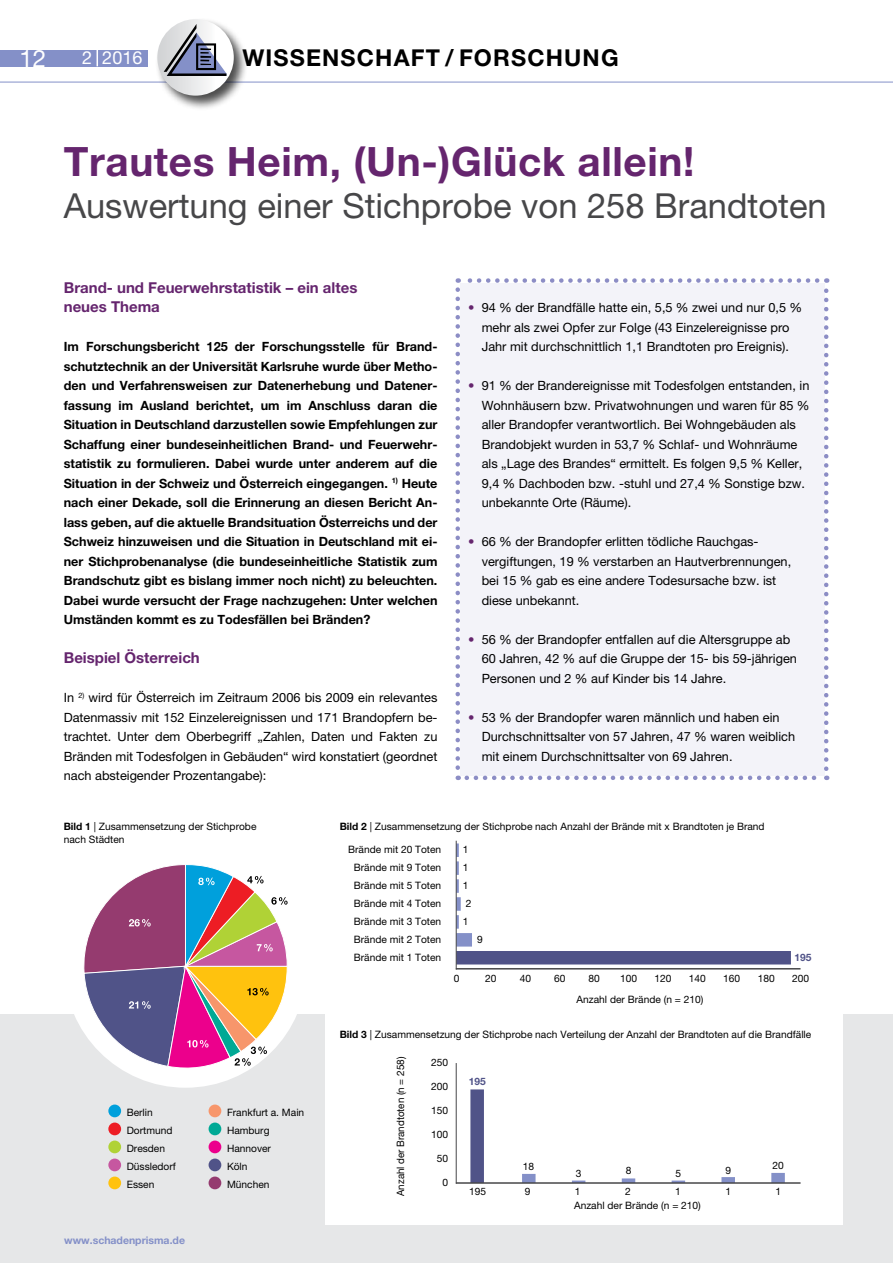
<style>
.page{position:relative;width:893px;height:1263px;background:#fff}
.page>*{position:absolute;margin:0;border:0;box-sizing:border-box;transform-origin:0 0}
.t1{font:700 40.5px "Helvetica Neue";letter-spacing:.015em;color:#65256e}
.t2{font:34.5px "Helvetica Neue";color:#474749}
.t3{font:24px "Helvetica Neue";color:#fff}
.t4{font:700 23.25px "Helvetica Neue";letter-spacing:.05em;color:#000}
.t5{font:18px "Helvetica Neue";color:#fff}
.t6{font:700 15px/19.5px "Helvetica Neue";color:#65256e}
.t7{font:12.75px/19.5px "Helvetica Neue";color:#000}
.t8{font:700 12.75px/19.5px "Helvetica Neue";color:#000;text-align:justify}
.t9{font:700 10.5px "Helvetica Neue";color:#8490c8}
.t10{font:10.2px/18px "Helvetica Neue";color:#000}
.t11{font:10.2px "Helvetica Neue";color:#000;scale:.96 1}
.t12{font:700 10.2px "Helvetica Neue";color:#505388}
.s1{color:#65256e}
.s2{font-weight:700}
</style>
<div class="page">
<div style="left:0;top:1014px;width:893px;height:249px;background:#e6e7e8"></div>
<div style="left:460px;top:283px;width:364px;height:492px;background:#f3f3f9"></div>
<svg style="left:455px;top:290px;width:5px;height:490px"></svg>
<svg style="left:467px;top:775px;width:360px;height:5px"></svg>
<svg style="left:824px;top:278px;width:4px;height:491px"></svg>
<svg style="left:458px;top:278px;width:359px;height:5px"></svg>
<hr style="left:0;top:82px;width:893px;height:1px;background:#8490c8">
<div style="left:0;top:50px;width:148px;height:16px;background:#8490c8"></div>
<svg style="left:97px;top:50px;width:1px;height:16px"></svg>
<div style="left:155px;top:17px;width:94px;height:94px;background:#000;opacity:.7"></div>
<svg style="left:157px;top:19px;width:77px;height:77px"></svg>
<svg style="left:164px;top:24px;width:62px;height:52px"></svg>
<div style="left:64px;top:845px;width:243px;height:243px;background:#fff;border-radius:50%"></div>
<div style="left:325px;top:850px;width:518px;height:375px;background:#fff"></div>
<div style="left:108px;top:1104px;width:13px;height:13px;background:#00a0dc;border-radius:50%"></div>
<div style="left:108px;top:1122px;width:13px;height:13px;background:#ed1d24;border-radius:50%"></div>
<div style="left:108px;top:1140px;width:13px;height:13px;background:#b0d236;border-radius:50%"></div>
<div style="left:108px;top:1158px;width:13px;height:13px;background:#c657a0;border-radius:50%"></div>
<div style="left:108px;top:1176px;width:13px;height:13px;background:#ffc20e;border-radius:50%"></div>
<div style="left:209px;top:1104px;width:12px;height:13px;background:#f7966b;border-radius:50%"></div>
<div style="left:209px;top:1122px;width:12px;height:13px;background:#00a995;border-radius:50%"></div>
<div style="left:209px;top:1140px;width:12px;height:13px;background:#ec008c;border-radius:50%"></div>
<div style="left:209px;top:1158px;width:12px;height:13px;background:#505388;border-radius:50%"></div>
<div style="left:209px;top:1176px;width:12px;height:13px;background:#953b6f;border-radius:50%"></div>
<svg style="left:80px;top:864px;width:208px;height:206px"></svg>
<hr style="left:456px;top:968px;width:344px;height:1px;background:#474749">
<div style="left:456px;top:951px;width:335px;height:13px;background:#505388"></div>
<div style="left:470px;top:1089px;width:14px;height:94px;background:#505388"></div>
<div style="left:522px;top:1174px;width:14px;height:9px;background:#8490c8"></div>
<svg style="left:572px;top:1180px;width:13px;height:2px"></svg>
<div style="left:622px;top:1178px;width:13px;height:5px;background:#8490c8"></div>
<svg style="left:672px;top:1180px;width:13px;height:2px"></svg>
<div style="left:721px;top:1177px;width:14px;height:6px;background:#8490c8"></div>
<div style="left:771px;top:1173px;width:14px;height:10px;background:#8490c8"></div>
<div style="left:456px;top:933px;width:16px;height:13px;background:#8490c8"></div>
<hr style="left:456px;top:915px;width:3px;height:14px;background:#8490c8">
<hr style="left:456px;top:879px;width:3px;height:14px;background:#8490c8">
<div style="left:456px;top:897px;width:5px;height:14px;background:#8490c8"></div>
<hr style="left:456px;top:861px;width:3px;height:14px;background:#8490c8">
<hr style="left:456px;top:843px;width:3px;height:14px;background:#8490c8">
<hr style="left:456px;top:841px;width:1px;height:128px;background:#474749">
<hr style="left:456px;top:1182px;width:345px;height:2px;background:#474749">
<hr style="left:456px;top:1063px;width:1px;height:121px;background:#474749">
<h3 class="t3" style="left:20px;top:44px;width:28px">12</h3>
<h3 class="t4" style="left:242px;top:43px;width:38px">wisse</h3>
<h3 class="t4" style="left:322px;top:43px;width:67px">nschaft</h3>
<h3 class="t4" style="left:445px;top:43px;width:172px">/ forschung</h3>
<h3 class="t5" style="left:82px;top:47px;width:62px">2 2016</h3>
<h1 class="t1" style="left:64px;top:137px;width:632px">Trautes Heim, (Un-)Glück allein!</h1>
<h2 class="t2" style="left:64px;top:185px;width:764px">Auswertung einer Stichprobe von 258 Brandtoten</h2>
<p class="t6" style="left:64px;top:277px;width:295px">Brand- und Feuerwehrstatistik – ein altes neues Thema</p>
<p class="t8" style="left:64px;top:336px;width:375px">Im Forschungsbericht 125 der Forschungsstelle für Brand&shy;schutztechnik an der Universität Karlsruhe wurde über Metho&shy;den und Verfahrensweisen zur Datenerhebung und Datener&shy;fassung im Ausland berichtet, um im Anschluss daran die Situation in Deutschland darzustellen sowie Empfehlungen zur Schaffung einer bundeseinheitlichen Brand- und Feuerwehr&shy;statistik zu formulieren. Dabei wurde unter anderem auf die Situation in der Schweiz und Österreich eingegangen. <sup>1)</sup> Heute nach einer Dekade, soll die Erinnerung an diesen Bericht An&shy;lass geben, auf die aktuelle Brandsituation Österreichs und der Schweiz hinzuweisen und die Situation in Deutschland mit ei&shy;ner Stichprobenanalyse (die bundeseinheitliche Statistik zum Brandschutz gibt es bislang immer noch nicht) zu beleuchten.<br>Dabei wurde versucht der Frage nachzugehen: Unter welchen Umständen kommt es zu Todesfällen bei Bränden?</p>
<p class="t6" style="left:64px;top:648px;width:138px">Beispiel Österreich</p>
<p class="t7" style="left:64px;top:688px;width:375px;text-align:justify">In <sup>2)</sup> wird für Österreich im Zeitraum 2006 bis 2009 ein relevantes Datenmassiv mit 152 Einzelereignissen und 171 Brandopfern be&shy;trachtet. Unter dem Oberbegriff „Zahlen, Daten und Fakten zu Bränden mit Todesfolgen in Gebäuden“ wird konstatiert (geordnet nach absteigender Prozentangabe):</p>
<p class="t7" style="left:468px;top:298px;width:335px;text-align:center"><span class="s1">•</span> 94 % der Brandfälle hatte ein, 5,5 % zwei und nur 0,5 % mehr als zwei Opfer zur Folge (43 Einzelereignisse pro<br>Jahr mit durchschnittlich 1,1 Brandtoten pro Ereignis).</p>
<p class="t7" style="left:482px;top:376px;width:329px;text-indent:-13px"><span class="s1">•</span> 91 % der Brandereignisse mit Todesfolgen entstanden, in Wohnhäusern bzw. Privatwohnungen und waren für 85 % aller Brandopfer verantwortlich. Bei Wohngebäuden als Brandobjekt wurden in 53,7 % Schlaf- und Wohnräume als „Lage des Brandes“ ermittelt. Es folgen 9,5 % Keller, 9,4 % Dachboden bzw. -stuhl und 27,4 % Sonstige bzw. unbekannte Orte (Räume).</p>
<p class="t7" style="left:482px;top:531px;width:311px;text-indent:-13px"><span class="s1">•</span> 66 % der Brandopfer erlitten tödliche Rauchgas&shy;vergiftungen, 19 % verstarben an Hautverbrennungen, bei 15 % gab es eine andere Todesursache bzw. ist diese unbekannt.</p>
<p class="t7" style="left:482px;top:629px;width:317px;text-indent:-13px"><span class="s1">•</span> 56 % der Brandopfer entfallen auf die Altersgruppe ab<br>60 Jahren, 42 % auf die Gruppe der 15- bis 59-jährigen<br>Personen und 2 % auf Kinder bis 14 Jahre.</p>
<p class="t7" style="left:482px;top:707px;width:315px;text-indent:-13px"><span class="s1">•</span> 53 % der Brandopfer waren männlich und haben ein<br>Durchschnittsalter von 57 Jahren, 47 % waren weiblich mit einem Durchschnittsalter von 69 Jahren.</p>
<p class="t10" style="left:64px;top:819px;width:194px;line-height:13.5px"><span class="s2">Bild 1</span> | Zusammensetzung der Stichprobe nach Städten</p>
<p class="t10" style="left:127px;top:1103px;width:51px">Berlin<br>Dortmund<br>Dresden<br>Düssledorf<br>Essen</p>
<p class="t10" style="left:227px;top:1103px;width:79px">Frankfurt a. Main<br>Hamburg<br>Hannover<br>Köln<br>München</p>
<p class="t9" style="left:64px;top:1233px;width:122px">www.schadenprisma.de</p>
<p class="t10" style="left:340px;top:817px;width:426px"><span class="s2">Bild 2</span> | Zusammensetzung der Stichprobe nach Anzahl der Brände mit x Brandtoten je Brand</p>
<p class="t10" style="left:348px;top:840px;width:95px;text-align:center">Brände mit 20 Toten<br>Brände mit 9 Toten<br>Brände mit 5 Toten<br>Brände mit 4 Toten<br>Brände mit 3 Toten<br>Brände mit 2 Toten<br>Brände mit 1 Toten</p>
<p class="t10" style="left:463px;top:840px;width:7px;text-align:justify">1<br>1<br>1</p>
<p class="t10" style="left:463px;top:912px;width:7px">1</p>
<p class="t10" style="left:466px;top:894px;width:7px">2</p>
<p class="t10" style="left:477px;top:930px;width:7px">9</p>
<p class="t12" style="left:794px;top:951px;width:19px">195</p>
<p class="t10" style="left:454px;top:969px;width:7px">0</p>
<p class="t10" style="left:485px;top:969px;width:13px">20</p>
<p class="t10" style="left:520px;top:969px;width:13px">40</p>
<p class="t10" style="left:554px;top:969px;width:13px">60</p>
<p class="t10" style="left:588px;top:969px;width:13px">80</p>
<p class="t10" style="left:620px;top:969px;width:19px">100</p>
<p class="t10" style="left:654px;top:969px;width:19px">120</p>
<p class="t10" style="left:689px;top:969px;width:19px">140</p>
<p class="t10" style="left:723px;top:969px;width:19px">160</p>
<p class="t10" style="left:758px;top:969px;width:19px">180</p>
<p class="t10" style="left:792px;top:969px;width:19px">200</p>
<p class="t10" style="left:577px;top:990px;width:128px">Anzahl der Brände (n = 210)</p>
<p class="t10" style="left:340px;top:1025px;width:473px"><span class="s2">Bild 3</span> | Zusammensetzung der Stichprobe nach Verteilung der Anzahl der Brandtoten auf die Brandfälle</p>
<p class="t11" style="left:394px;top:1196px;width:147px;rotate:-90deg">Anzahl der Brandtoten (n = 258)</p>
<p class="t10" style="left:431px;top:1053px;width:19px">250</p>
<p class="t10" style="left:431px;top:1077px;width:19px">200</p>
<p class="t10" style="left:431px;top:1101px;width:19px">150</p>
<p class="t10" style="left:431px;top:1125px;width:19px">100</p>
<p class="t10" style="left:437px;top:1149px;width:13px">50</p>
<p class="t10" style="left:442px;top:1173px;width:7px">0</p>
<p class="t12" style="left:469px;top:1075px;width:19px">195</p>
<p class="t10" style="left:523px;top:1157px;width:13px">18</p>
<p class="t10" style="left:576px;top:1164px;width:7px">3</p>
<p class="t10" style="left:626px;top:1162px;width:7px">8</p>
<p class="t10" style="left:675px;top:1164px;width:7px">5</p>
<p class="t10" style="left:725px;top:1161px;width:7px">9</p>
<p class="t10" style="left:772px;top:1156px;width:13px">20</p>
<p class="t10" style="left:469px;top:1182px;width:19px">195</p>
<p class="t10" style="left:525px;top:1182px;width:7px">9</p>
<p class="t10" style="left:575px;top:1182px;width:7px">1</p>
<p class="t10" style="left:625px;top:1182px;width:7px">2</p>
<p class="t10" style="left:675px;top:1182px;width:7px">1</p>
<p class="t10" style="left:725px;top:1182px;width:7px">1</p>
<p class="t10" style="left:775px;top:1182px;width:7px">1</p>
<p class="t10" style="left:574px;top:1196px;width:128px">Anzahl der Brände (n = 210)</p>
</div>
